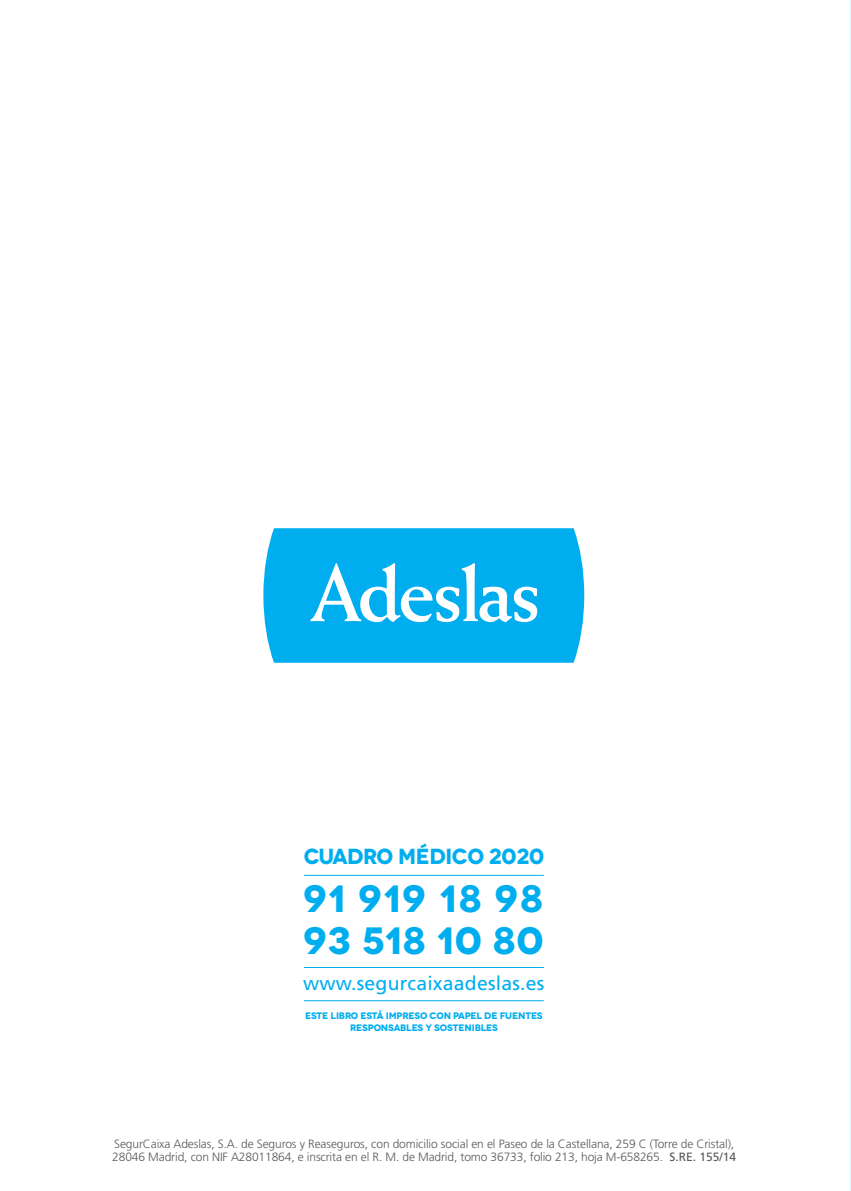
<style>
.page{position:relative;width:851px;height:1191px;background:#fff}
.page>*{position:absolute;margin:0;border:0;box-sizing:border-box;transform-origin:0 0}
.t1{font:700 38px/41.8px "Novecentowide";letter-spacing:.02em;color:#00aeef}
.t2{font:700 21.8px "Novecentowide";letter-spacing:-.025em;color:#00aeef}
.t3{font:19.4px "Frutiger LT Std";letter-spacing:.01em;color:#00aeef}
.t4{font:300 12px/13px "Frutiger LT Std";letter-spacing:-.01em;color:#58595b}
.t5{font:700 9.4px/11.4px "Novecentowide";letter-spacing:-.015em;color:#00aeef;text-align:center}
.s1{font-weight:400}
</style>
<div class="page">
<div style="left:263px;top:528px;width:321px;height:135px;background:#00aeef"></div>
<svg style="left:310px;top:563px;width:227px;height:59px"></svg>
<hr style="left:304px;top:875px;width:240px;height:1px;background:#00aeef">
<hr style="left:304px;top:967px;width:240px;height:1px;background:#00aeef">
<hr style="left:304px;top:1000px;width:240px;height:1px;background:#00aeef">
<hr style="left:850px;top:0;width:1px;height:1191px;background:#00aeef">
<h2 class="t2" style="left:304px;top:843px;width:242px">CUADRO MÉDICO 2020</h2>
<h1 class="t1" style="left:304px;top:878px;width:241px">91 919 18 98<br>93 518 10 80</h1>
<h3 class="t3" style="left:303px;top:971px;width:243px">www.segurcaixaadeslas.es</h3>
<p class="t5" style="left:305px;top:1010px;width:239px">ESTE LIBRO ESTÁ IMPRESO CON PAPEL DE FUENTES<br>RESPONSABLES Y SOSTENIBLES</p>
<p class="t4" style="left:112px;top:1138px;width:625px">SegurCaixa Adeslas, S.A. de Seguros y Reaseguros, con domicilio social en el Paseo de la Castellana, 259 C (Torre de Cristal),<br>28046 Madrid, con NIF A28011864, e inscrita en el R. M. de Madrid, tomo 36733, folio 213, hoja M-658265. <span class="s1">S.RE. 155/14</span></p>
</div>
